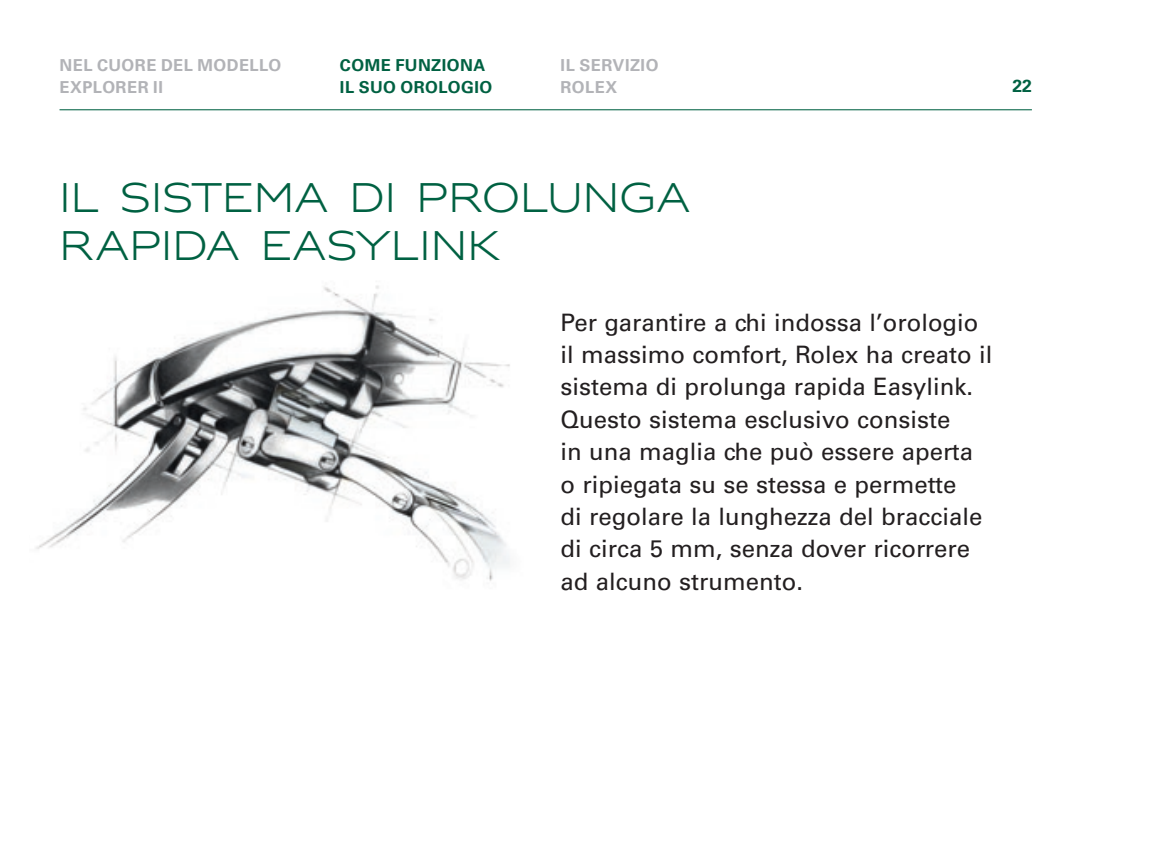
<style>
.page{position:relative;width:1151px;height:844px;background:#fff}
.page>*{position:absolute;margin:0;border:0;box-sizing:border-box;transform-origin:0 0}
.t1{font:300 38.5px/47.2px "Rolex Font";color:#006142}
.t2{font:23.8px/32.2px "Univers LT Std";color:#231f20}
.t3{font:700 17.5px "Univers LT Std";color:#006142}
.t4{font:700 16.45px/21px "Univers LT Std";letter-spacing:.03em;color:#b2b3b7}
.t5{font:700 16.45px/21px "Univers LT Std";letter-spacing:.03em;color:#006142}
</style>
<div class="page">
<hr style="left:60px;top:109px;width:972px;height:1px;background:#006142">
<img style="left:36px;top:285px;width:474px;height:296px">
<p class="t4" style="left:60px;top:55px;width:223px">NEL CUORE DEL MODELLO<br>EXPLORER II</p>
<p class="t5" style="left:340px;top:55px;width:154px">COME FUNZIONA<br>IL SUO OROLOGIO</p>
<p class="t4" style="left:561px;top:55px;width:99px">IL SERVIZIO<br>ROLEX</p>
<p class="t3" style="left:1012px;top:76px;width:21px">22</p>
<h1 class="t1" style="left:60px;top:174px;width:633px">IL SISTEMA DI PROLUNGA<br>RAPIDA EASYLINK</h1>
<p class="t2" style="left:561px;top:306px;width:433px">Per garantire a chi indossa l’orologio il massimo comfort, Rolex ha creato il sistema di prolunga rapida Easylink.<br>Questo sistema esclusivo consiste<br>in una maglia che può essere aperta o ripiegata su se stessa e permette<br>di regolare la lunghezza del bracciale di circa 5 mm, senza dover ricorrere ad alcuno strumento.</p>
</div>
